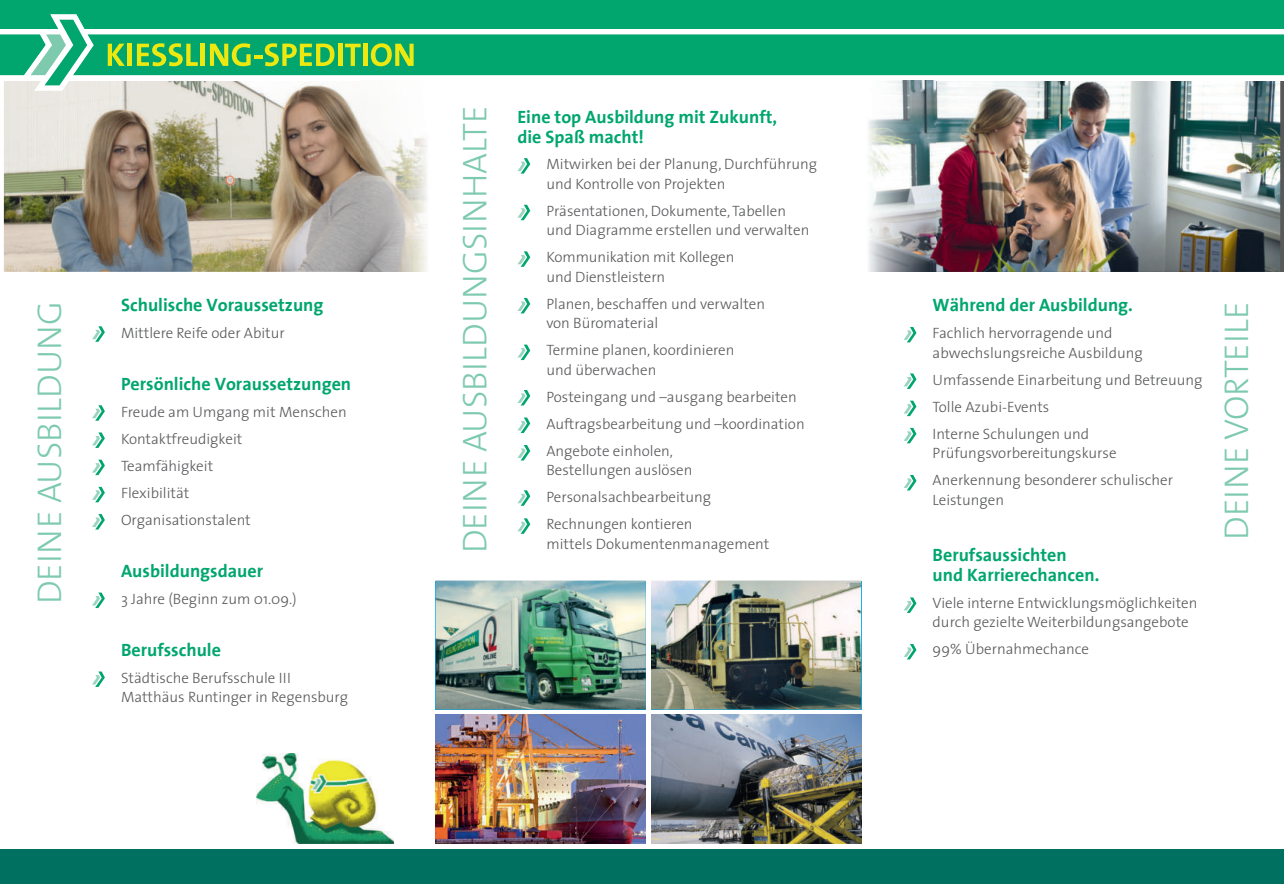
<style>
.page{position:relative;width:1284px;height:884px;background:#fff}
.page>*{position:absolute;margin:0;border:0;box-sizing:border-box;transform-origin:0 0}
.t1{font:300 34.5px "The Sans";color:#7dcaae}
.t2{font:700 18px/19.5px "The Sans";color:#00a66e}
.t3{font:300 15px/27px "The Sans";color:#57585a}
</style>
<div class="page">
<img style="left:935px;top:80px;width:345px;height:192px">
<div style="left:0;top:0;width:1283px;height:53px;background:#00a66e"></div>
<div style="left:0;top:849px;width:1283px;height:35px;background:#007161"></div>
<div style="left:0;top:29px;width:1283px;height:51px;background:#fff"></div>
<div style="left:440px;top:34px;width:843px;height:41px;background:#00a66e"></div>
<img style="left:257px;top:753px;width:136px;height:90px">
<img style="left:0;top:14px;width:440px;height:258px">
<img style="left:360px;top:80px;width:75px;height:192px">
<img style="left:868px;top:80px;width:67px;height:192px">
<svg style="left:92px;top:326px;width:13px;height:16px"></svg>
<svg style="left:92px;top:671px;width:13px;height:16px"></svg>
<svg style="left:92px;top:592px;width:13px;height:16px"></svg>
<svg style="left:92px;top:405px;width:13px;height:16px"></svg>
<svg style="left:92px;top:487px;width:13px;height:15px"></svg>
<svg style="left:92px;top:459px;width:13px;height:16px"></svg>
<svg style="left:92px;top:432px;width:13px;height:16px"></svg>
<svg style="left:92px;top:514px;width:13px;height:15px"></svg>
<svg style="left:517px;top:158px;width:13px;height:16px"></svg>
<svg style="left:517px;top:205px;width:13px;height:15px"></svg>
<svg style="left:517px;top:390px;width:13px;height:15px"></svg>
<svg style="left:517px;top:298px;width:13px;height:15px"></svg>
<svg style="left:517px;top:417px;width:13px;height:16px"></svg>
<svg style="left:904px;top:327px;width:12px;height:15px"></svg>
<svg style="left:904px;top:428px;width:12px;height:15px"></svg>
<svg style="left:904px;top:400px;width:12px;height:16px"></svg>
<svg style="left:904px;top:475px;width:12px;height:15px"></svg>
<svg style="left:904px;top:597px;width:12px;height:16px"></svg>
<svg style="left:904px;top:644px;width:12px;height:15px"></svg>
<svg style="left:904px;top:373px;width:12px;height:16px"></svg>
<svg style="left:517px;top:251px;width:13px;height:16px"></svg>
<svg style="left:517px;top:344px;width:13px;height:16px"></svg>
<svg style="left:517px;top:518px;width:13px;height:16px"></svg>
<svg style="left:517px;top:445px;width:13px;height:15px"></svg>
<svg style="left:517px;top:490px;width:13px;height:16px"></svg>
<img style="left:435px;top:580px;width:210px;height:129px">
<img style="left:435px;top:714px;width:210px;height:129px">
<img style="left:651px;top:580px;width:210px;height:129px">
<img style="left:651px;top:714px;width:210px;height:129px">
<h1 class="t1" style="left:35px;top:604px;width:305px;rotate:-90deg">DEINE AUSBILDUNG</h1>
<p class="t2" style="left:121px;top:297px;width:204px">Schulische Voraussetzung</p>
<p class="t3" style="left:121px;top:321px;width:165px">Mittlere Reife oder Abitur</p>
<p class="t2" style="left:121px;top:375px;width:232px">Persönliche Voraussetzungen</p>
<p class="t3" style="left:121px;top:399px;width:227px">Freude am Umgang mit Menschen<br>Kontaktfreudigkeit<br>Teamfähigkeit<br>Flexibilität<br>Organisationstalent</p>
<p class="t2" style="left:121px;top:563px;width:144px">Ausbildungsdauer</p>
<p class="t3" style="left:121px;top:587px;width:177px">3 Jahre (Beginn zum 01.09.)</p>
<p class="t2" style="left:121px;top:642px;width:101px">Berufsschule</p>
<p class="t3" style="left:121px;top:669px;width:228px;line-height:19.5px">Städtische Berufsschule III<br>Matthäus Runtinger in Regensburg</p>
<h1 class="t1" style="left:460px;top:553px;width:449px;rotate:-90deg">DEINE AUSBILDUNGSINHALTE</h1>
<p class="t2" style="left:517px;top:109px;width:261px">Eine top Ausbildung mit Zukunft, die Spaß macht!</p>
<p class="t3" style="left:546px;top:156px;width:272px;line-height:19.5px">Mitwirken bei der Planung, Durchführung und Kontrolle von Projekten</p>
<p class="t3" style="left:546px;top:202px;width:264px;line-height:19.5px">Präsentationen, Dokumente, Tabellen und Diagramme erstellen und verwalten</p>
<p class="t3" style="left:546px;top:249px;width:189px;line-height:19.5px">Kommunikation mit Kollegen und Dienstleistern</p>
<p class="t3" style="left:546px;top:295px;width:220px;line-height:19.5px">Planen, beschaffen und verwalten von Büromaterial</p>
<p class="t3" style="left:546px;top:342px;width:189px;line-height:19.5px">Termine planen, koordinieren und überwachen</p>
<p class="t3" style="left:546px;top:384px;width:260px">Posteingang und –ausgang bearbeiten<br>Auftragsbearbeitung und –koordination<br>Angebote einholen,</p>
<p class="t3" style="left:546px;top:458px;width:166px">Bestellungen auslösen<br>Personalsachbearbeitung<br>Rechnungen kontieren</p>
<p class="t3" style="left:546px;top:531px;width:224px">mittels Dokumentenmanagement</p>
<p class="t2" style="left:932px;top:297px;width:202px">Während der Ausbildung.</p>
<p class="t3" style="left:932px;top:325px;width:212px;line-height:19.5px">Fachlich hervorragende und abwechslungsreiche Ausbildung</p>
<p class="t3" style="left:932px;top:367px;width:271px">Umfassende Einarbeitung und Betreuung<br>Tolle Azubi-Events<br>Interne Schulungen und</p>
<p class="t3" style="left:932px;top:441px;width:242px">Prüfungsvorbereitungskurse<br>Anerkennung besonderer schulischer</p>
<p class="t3" style="left:932px;top:487px;width:73px">Leistungen</p>
<p class="t2" style="left:932px;top:547px;width:168px">Berufsaussichten und Karrierechancen.</p>
<p class="t3" style="left:932px;top:594px;width:266px;line-height:19.5px">Viele interne Entwicklungsmöglichkeiten durch gezielte Weiterbildungsangebote</p>
<p class="t3" style="left:932px;top:637px;width:158px">99% Übernahmechance</p>
<h1 class="t1" style="left:1221px;top:540px;width:240px;rotate:-90deg">DEINE VORTEILE</h1>
</div>
